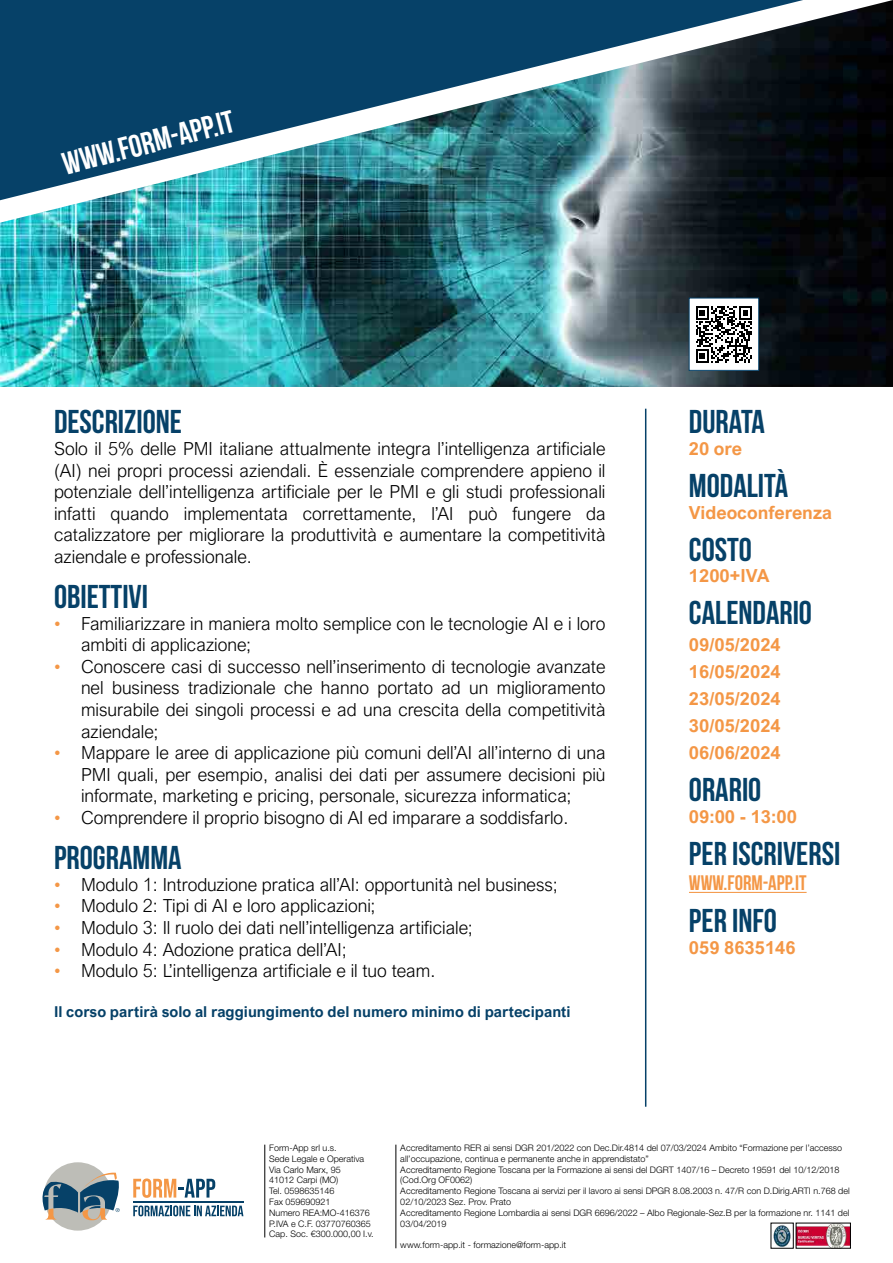
<style>
.page{position:relative;width:893px;height:1263px;background:#fff}
.page>*{position:absolute;margin:0;border:0;box-sizing:border-box;transform-origin:0 0}
.t1{font:700 33px "Bebas Neue";color:#064168}
.t2{font:700 31.5px "Bebas Neue";color:#fff}
.t3{font:700 21px "Bebas Neue";color:#f49746}
.t4{font:300 18px/21.6px "Arial Nova";color:#000;text-align:justify}
.t5{font:700 18px/27px "Arial Nova";color:#f49746;text-align:justify}
.t6{font:700 15px "Arial Nova";color:#064168}
.t7{font:300 9px/10.8px "Helvetica Neue LT Pro";color:#000}
.s1{color:#f49746}
</style>
<div class="page">
<img style="left:0;top:0;width:893px;height:387px">
<div style="left:689px;top:298px;width:70px;height:72px;background:#fff"></div>
<svg style="left:696px;top:306px;width:56px;height:57px"></svg>
<div style="left:689px;top:298px;width:70px;height:73px;border:1px solid #064168"></div>
<hr style="left:689px;top:892px;width:118px;height:1px;background:#f49746">
<hr style="left:645px;top:409px;width:1px;height:698px;background:#064168">
<hr style="left:265px;top:1144px;width:1px;height:93px;background:#000">
<hr style="left:396px;top:1144px;width:1px;height:104px;background:#000">
<img style="left:798px;top:1225px;width:50px;height:21px">
<img style="left:773px;top:1225px;width:18px;height:21px">
<hr style="left:133px;top:1201px;width:110px;height:1px;background:#064168">
<svg style="left:133px;top:1205px;width:110px;height:11px"></svg>
<svg style="left:133px;top:1178px;width:82px;height:20px"></svg>
<div style="left:44px;top:1162px;width:68px;height:68px;background:#bdbdb7;border-radius:50%"></div>
<svg style="left:42px;top:1172px;width:78px;height:48px"></svg>
<h2 class="t2" style="left:59px;top:148px;width:178px;rotate:-15deg">WWW.FORM-APP.IT</h2>
<h1 class="t1" style="left:54px;top:404px;width:130px">DESCRIZIONE</h1>
<p class="t4" style="left:54px;top:438px;width:553px">Solo il 5% delle PMI italiane attualmente integra l’intelligenza artificiale (AI) nei propri processi aziendali. È essenziale comprendere appieno il potenziale dell’intelligenza artificiale per le PMI e gli studi professionali infatti quando implementata correttamente, l’AI può fungere da catalizzatore per migliorare la produttività e aumentare la competitività aziendale e professionale.</p>
<h1 class="t1" style="left:54px;top:578px;width:96px">OBIETTIVI</h1>
<p class="t4" style="left:81px;top:612px;width:526px;text-indent:-27px"><span class="s1">•</span> Familiarizzare in maniera molto semplice con le tecnologie AI e i loro ambiti di applicazione;</p>
<p class="t4" style="left:81px;top:656px;width:526px;text-indent:-27px"><span class="s1">•</span> Conoscere casi di successo nell’inserimento di tecnologie avanzate nel business tradizionale che hanno portato ad un miglioramento misurabile dei singoli processi e ad una crescita della competitività aziendale;</p>
<p class="t4" style="left:81px;top:742px;width:526px;text-indent:-27px"><span class="s1">•</span> Mappare le aree di applicazione più comuni dell’AI all’interno di una PMI quali, per esempio, analisi dei dati per assumere decisioni più informate, marketing e pricing, personale, sicurezza informatica;</p>
<p class="t4" style="left:54px;top:807px;width:516px"><span class="s1">•</span> Comprendere il proprio bisogno di AI ed imparare a soddisfarlo.</p>
<h1 class="t1" style="left:54px;top:839px;width:129px">PROGRAMMA</h1>
<p class="t4" style="left:54px;top:873px;width:505px"><span class="s1">•</span> Modulo 1: Introduzione pratica all’AI: opportunità nel business;</p>
<p class="t4" style="left:54px;top:895px;width:323px"><span class="s1">•</span> Modulo 2: Tipi di AI e loro applicazioni;</p>
<p class="t4" style="left:54px;top:917px;width:420px"><span class="s1">•</span> Modulo 3: Il ruolo dei dati nell’intelligenza artificiale;</p>
<p class="t4" style="left:54px;top:938px;width:294px"><span class="s1">•</span> Modulo 4: Adozione pratica dell’AI;</p>
<p class="t4" style="left:54px;top:960px;width:383px"><span class="s1">•</span> Modulo 5: L’intelligenza artificiale e il tuo team.</p>
<p class="t6" style="left:54px;top:1002px;width:518px">Il corso partirà solo al raggiungimento del numero minimo di partecipanti</p>
<h1 class="t1" style="left:689px;top:404px;width:77px">DURATA</h1>
<p class="t5" style="left:689px;top:435px;width:55px">20 ore</p>
<h1 class="t1" style="left:689px;top:467px;width:101px">MODALITÀ</h1>
<p class="t5" style="left:689px;top:499px;width:144px">Videoconferenza</p>
<h1 class="t1" style="left:689px;top:531px;width:64px">COSTO</h1>
<p class="t5" style="left:689px;top:562px;width:82px">1200+IVA</p>
<h1 class="t1" style="left:689px;top:595px;width:125px">CALENDARIO</h1>
<p class="t5" style="left:689px;top:631px;width:93px">09/05/2024<br>16/05/2024<br>23/05/2024<br>30/05/2024<br>06/06/2024</p>
<h1 class="t1" style="left:689px;top:772px;width:74px">ORARIO</h1>
<p class="t5" style="left:689px;top:803px;width:109px">09:00 - 13:00</p>
<h1 class="t1" style="left:689px;top:835px;width:153px">PER ISCRIVERSI</h1>
<p class="t3" style="left:689px;top:871px;width:119px">WWW.FORM-APP.IT</p>
<h1 class="t1" style="left:689px;top:902px;width:89px">PER INFO</h1>
<p class="t5" style="left:689px;top:934px;width:108px">059 8635146</p>
<p class="t7" style="left:269px;top:1142px;width:106px">Form-App srl u.s.<br>Sede Legale e Operativa<br>Via Carlo Marx, 95<br>41012 Carpi (MO)<br>Tel. 0598635146<br>Fax 059690921<br>Numero REA:MO-416376<br>P.IVA e C.F. 03770760365<br>Cap. Soc. €300.000,00 I.v.</p>
<p class="t7" style="left:400px;top:1142px;width:451px">Accreditamento RER ai sensi DGR 201/2022 con Dec.Dir.4814 del 07/03/2024 Ambito “Formazione per l’accesso all’occupazione, continua e permanente anche in apprendistato”<br>Accreditamento Regione Toscana per la Formazione ai sensi del DGRT 1407/16 – Decreto 19591 del 10/12/2018 (Cod.Org OF0062)<br>Accreditamento Regione Toscana ai servizi per il lavoro ai sensi DPGR 8.08.2003 n. 47/R con D.Dirig.ARTI n.768 del 02/10/2023 Sez. Prov. Prato<br>Accreditamento Regione Lombardia ai sensi DGR 6696/2022 – Albo Regionale-Sez.B per la formazione nr. 1141 del 03/04/2019</p>
<p class="t7" style="left:400px;top:1239px;width:167px">www.form-app.it - formazione@form-app.it</p>
</div>
